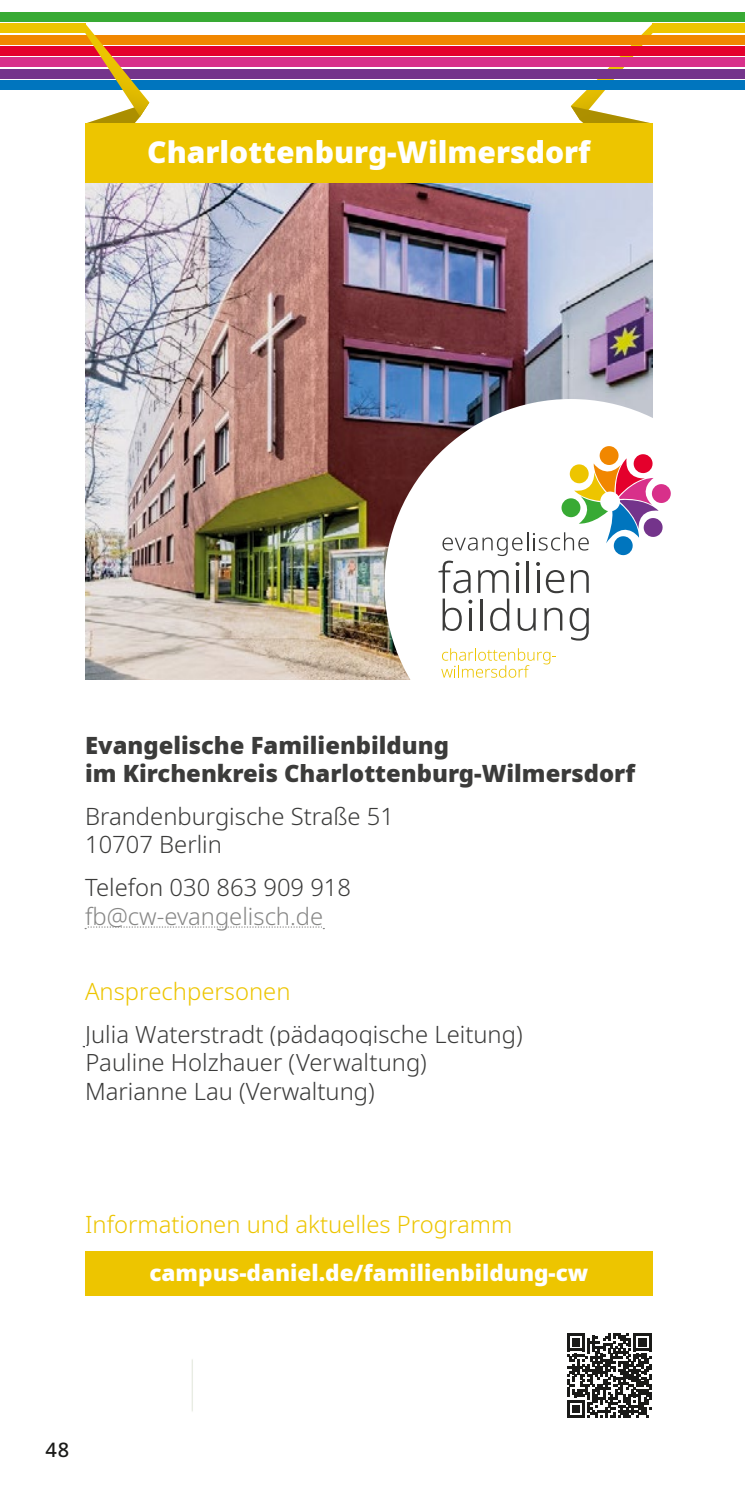
<style>
.page{position:relative;width:745px;height:1489px;background:#fff}
.page>*{position:absolute;margin:0;border:0;box-sizing:border-box;transform-origin:0 0}
.t1{font:900 30px "Noto Sans";color:#fff}
.t2{font:300 23.75px/28.5px "Noto Sans";color:#3b3b3a}
.t3{font:900 23.75px/28.5px "Noto Sans";color:#3b3b3a}
.t4{font:300 23.75px "Noto Sans";color:#edc500}
.t5{font:300 23.75px "Noto Sans";color:#878786}
.t6{font:900 22.5px "Noto Sans";color:#fff}
.t7{font:500 20px "Noto Sans";color:#1a1a18}
</style>
<div class="page">
<img style="left:85px;top:183px;width:567px;height:496px">
<svg style="left:384px;top:399px;width:287px;height:281px"></svg>
<svg style="left:570px;top:24px;width:82px;height:99px"></svg>
<div style="left:0;top:80px;width:744px;height:10px;background:#0075be"></div>
<div style="left:0;top:69px;width:744px;height:10px;background:#74348b"></div>
<div style="left:0;top:46px;width:744px;height:10px;background:#e4002c"></div>
<div style="left:0;top:35px;width:744px;height:9px;background:#f18700"></div>
<div style="left:652px;top:23px;width:92px;height:10px;background:#edc500"></div>
<div style="left:0;top:58px;width:744px;height:9px;background:#d8308a"></div>
<div style="left:0;top:12px;width:744px;height:10px;background:#38aa34"></div>
<div style="left:85px;top:123px;width:567px;height:60px;background:#edc500"></div>
<div style="left:85px;top:1251px;width:567px;height:44px;background:#edc500"></div>
<svg style="left:27px;top:23px;width:452px;height:100px"></svg>
<svg style="left:85px;top:926px;width:239px;height:3px"></svg>
<svg style="left:567px;top:1333px;width:84px;height:84px"></svg>
<svg style="left:632px;top:454px;width:20px;height:19px"></svg>
<svg style="left:598px;top:445px;width:20px;height:20px"></svg>
<div style="left:642px;top:517px;width:20px;height:20px;background:#74348b;border-radius:50%"></div>
<div style="left:651px;top:483px;width:19px;height:20px;background:#d8308a;border-radius:50%"></div>
<svg style="left:438px;top:458px;width:220px;height:182px"></svg>
<svg style="left:441px;top:648px;width:115px;height:29px"></svg>
<img style="left:191px;top:1359px;width:2px;height:53px">
<svg style="left:744px;top:12px;width:1px;height:78px"></svg>
<div style="left:0;top:23px;width:27px;height:10px;background:#edc500"></div>
<p class="t1" style="left:147px;top:130px;width:444px">Charlottenburg-Wilmersdorf</p>
<p class="t3" style="left:85px;top:730px;width:551px">Evangelische Familienbildung<br>im Kirchenkreis Charlottenburg-Wilmersdorf</p>
<p class="t2" style="left:85px;top:802px;width:310px">Brandenburgische Straße 51<br>10707 Berlin</p>
<p class="t2" style="left:85px;top:873px;width:267px">Telefon 030 863 909 918</p>
<p class="t5" style="left:85px;top:899px;width:239px">fb@cw-evangelisch.de</p>
<p class="t4" style="left:85px;top:974px;width:207px">Ansprechpersonen</p>
<p class="t2" style="left:85px;top:1020px;width:438px">Julia Waterstradt (pädagogische Leitung)<br>Ronja Lau (Verwaltung)<br>Marianne Lau (Verwaltung)</p>
<p class="t2" style="left:85px;top:1048px;width:342px">Pauline Holzhauer (Verwaltung)</p>
<p class="t4" style="left:85px;top:1207px;width:428px">Informationen und aktuelles Programm</p>
<p class="t6" style="left:149px;top:1255px;width:440px">campus-daniel.de/familienbildung-cw</p>
<p class="t7" style="left:45px;top:1435px;width:25px">48</p>
</div>
